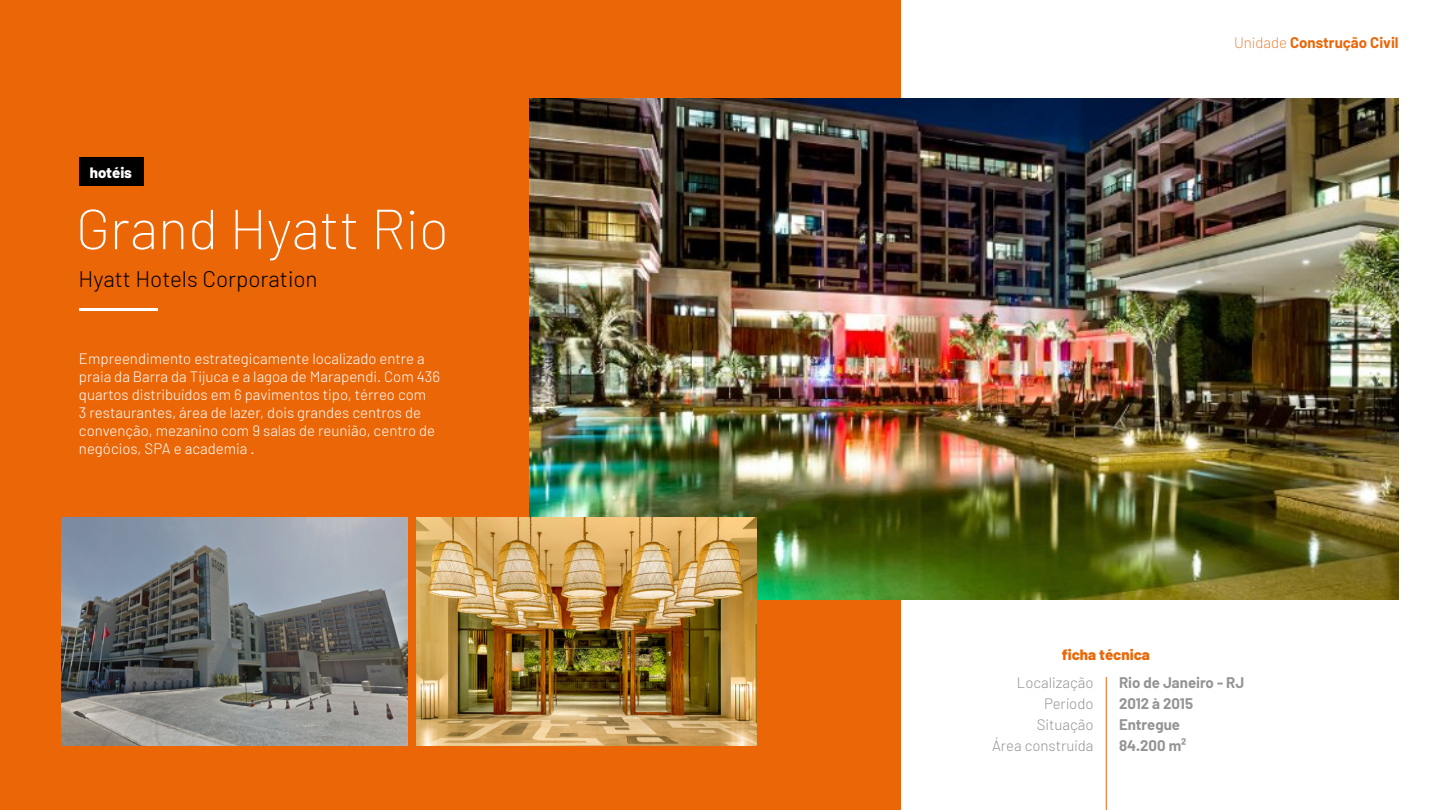
<style>
.page{position:relative;width:1440px;height:810px;background:#fff}
.page>*{position:absolute;margin:0;border:0;box-sizing:border-box;transform-origin:0 0}
.t1{font:200 56.25px "Barlow";color:#fff}
.t2{font:300 22.5px "Barlow";color:#000}
.t3{font:300 15px/18px "Barlow";color:#fff}
.t4{font:300 15px/21px "Barlow";color:#949494;text-align:right}
.t5{font:700 15px/21px "Barlow";color:#949494}
.t6{font:700 15px "Barlow";color:#eb6607}
.t7{font:800 15px "Barlow";color:#eb6607}
.t8{font:800 15px "Barlow";color:#fff}
.s1{font-weight:200}
</style>
<div class="page">
<div style="left:0;top:0;width:900px;height:810px;background:#eb6607"></div>
<img style="left:530px;top:98px;width:869px;height:502px">
<hr style="left:80px;top:308px;width:78px;height:3px;background:#fff">
<hr style="left:1106px;top:677px;width:1px;height:133px;background:#eb6607">
<img style="left:417px;top:518px;width:339px;height:227px">
<img style="left:61px;top:518px;width:346px;height:227px">
<div style="left:80px;top:158px;width:64px;height:28px;background:#000"></div>
<p class="t8" style="left:90px;top:163px;width:44px">hotéis</p>
<h1 class="t1" style="left:76px;top:194px;width:375px">Grand Hyatt Rio</h1>
<h2 class="t2" style="left:79px;top:265px;width:241px">Hyatt Hotels Corporation</h2>
<p class="t3" style="left:79px;top:349px;width:363px">Empreendimento estrategicamente localizado entre a praia da Barra da Tijuca e a lagoa de Marapendi. Com 436 quartos distribuídos em 6 pavimentos tipo, térreo com<br>3 restaurantes, área de lazer, dois grandes centros de convenção, mezanino com 9 salas de reunião, centro de negócios, SPA e academia .</p>
<p class="t6" style="left:1234px;top:33px;width:166px"><span class="s1">Unidade</span> Construção Civil</p>
<p class="t7" style="left:1062px;top:645px;width:90px">ficha técnica</p>
<p class="t4" style="left:992px;top:672px;width:103px">Localização<br>Período<br>Situação<br>Área construída</p>
<p class="t5" style="left:1119px;top:672px;width:127px">Rio de Janeiro - RJ<br>2012 à 2015<br>Entregue<br>84.200 m²</p>
</div>
